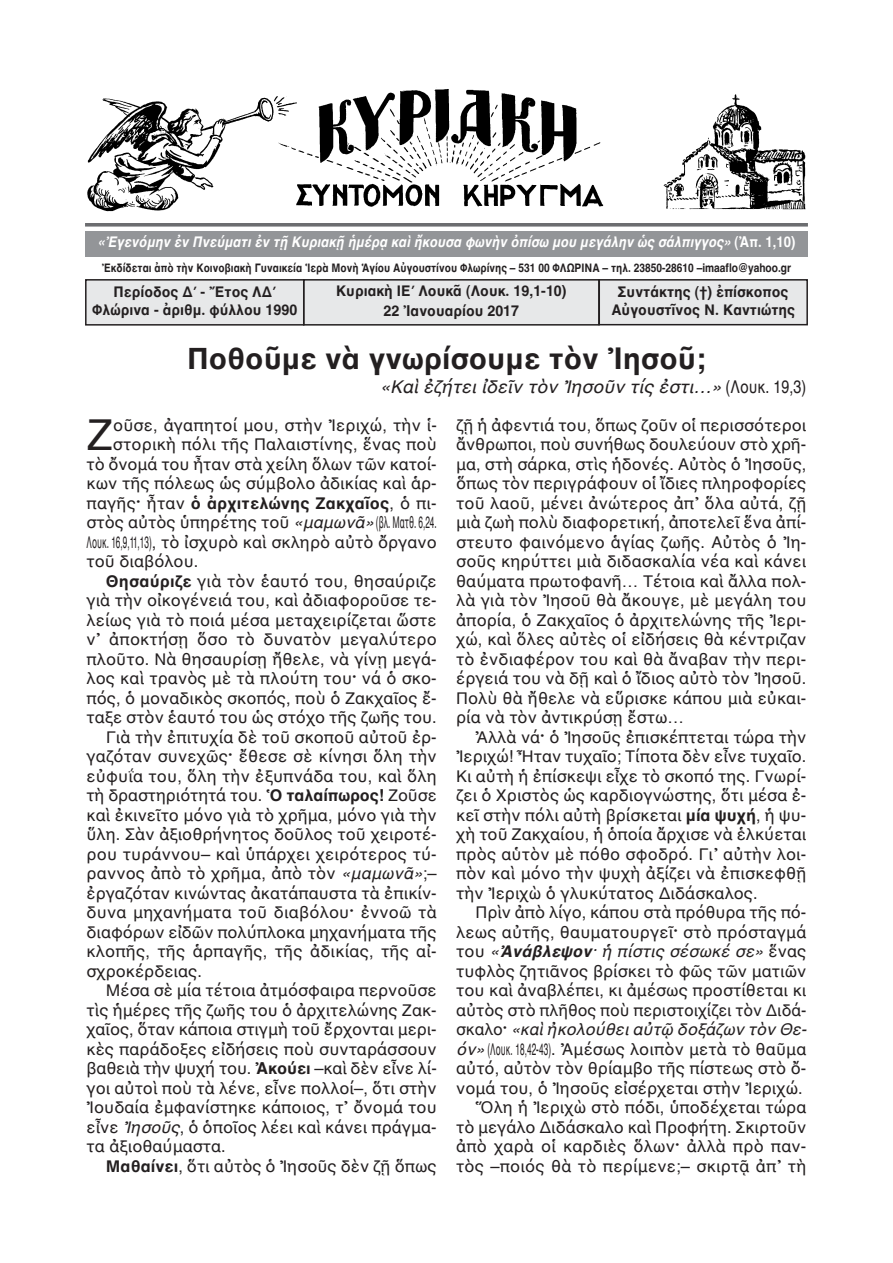
<style>
.page{position:relative;width:893px;height:1263px;background:#fff}
.page>*{position:absolute;margin:0;border:0;box-sizing:border-box;transform-origin:0 0}
.t1{font:43.5px "AL Helvetica";color:#231f20}
.t2{font:700 30px "AL Helvetica";color:#231f20}
.t3{font:italic 18px "AL Helvetica";color:#231f20}
.t4{font:16.5px/19.5px "AL Helvetica";color:#231f20;text-align:justify}
.t5{font:16.5px "AL Helvetica";color:#231f20;scale:.5 1}
.t6{font:700 16.5px "AL Helvetica";letter-spacing:.01em;color:#231f20}
.t7{font:700 15px/18px "AL Helvetica";color:#231f20;text-align:center;scale:.95 1}
.t8{font:italic 700 15px "AL Helvetica";color:#fff;scale:.88 1}
.t9{font:700 12px "AL Helvetica";color:#231f20;scale:.85 1}
.s1{font-style:normal}
.s2{font-weight:400}
.s3{font-style:italic}
.s4{font-weight:700}
.s5{font-weight:700;font-style:italic}
</style>
<div class="page">
<div style="left:304px;top:280px;width:295px;height:45px;background:#e7e8e9"></div>
<div style="left:303px;top:279px;width:297px;height:47px;border:2px solid #231f20"></div>
<div style="left:87px;top:281px;width:216px;height:43px;background:#e7e8e9"></div>
<div style="left:85px;top:279px;width:219px;height:47px;border:2px solid #231f20"></div>
<div style="left:600px;top:281px;width:206px;height:43px;background:#e7e8e9"></div>
<div style="left:598px;top:279px;width:210px;height:46px;border:2px solid #231f20"></div>
<svg style="left:85px;top:223px;width:723px;height:4px;background:#7b7c7f"></svg>
<div style="left:85px;top:231px;width:723px;height:25px;background:#939598"></div>
<img style="left:87px;top:89px;width:719px;height:123px">
<p class="t8" style="left:98px;top:233px;width:794px">«Ἐγενόμην ἐν Πνεύματι ἐν τῇ Κυριακῇ ἡμέρᾳ καὶ ἤκουσα φωνὴν ὀπίσω μου μεγάλην ὡς σάλπιγγος» <span class="s1">(Ἀπ. 1,10)</span></p>
<p class="t9" style="left:102px;top:261px;width:812px">Ἐκδίδεται ἀπὸ τὴν Κοινοβιακὴ Γυναικεία Ἱερὰ Μονὴ Ἁγίου Αὐγουστίνου Φλωρίνης – 531 00 ΦΛΩΡΙΝΑ – τηλ. 23850-28610 –imaaflo@yahoo.gr</p>
<p class="t7" style="left:92px;top:283px;width:217px">Περίοδος Δ΄ - Ἔτος ΛΔ΄<br>Φλώρινα - ἀριθμ. φύλλου 1990</p>
<p class="t7" style="left:611px;top:283px;width:195px">Συντάκτης (†) ἐπίσκοπος<br>Αὐγουστῖνος Ν. Καντιώτης</p>
<h2 class="t2" style="left:187px;top:340px;width:520px">Ποθοῦμε νὰ γνωρίσουμε τὸν Ἰησοῦ;</h2>
<p class="t3" style="left:380px;top:376px;width:428px">«Καὶ ἐζήτει ἰδεῖν τὸν Ἰησοῦν τίς ἐστι…» <span class="s1">(Λουκ. 19,3)</span></p>
<p class="t7" style="left:336px;top:281px;width:244px;line-height:19.5px">Κυριακὴ ΙΕ΄ Λουκᾶ (Λουκ. 19,1-10)<br>22 Ἰανουαρίου 2017</p>
<h1 class="t1" style="left:87px;top:409px;width:28px">Ζ</h1>
<p class="t4" style="left:113px;top:415px;width:325px">οῦσε, ἀγαπητοί μου, στὴν Ἰεριχώ, τὴν ἱ-</p>
<p class="t4" style="left:113px;top:434px;width:325px">στορικὴ πόλι τῆς Παλαιστίνης, ἕνας ποὺ</p>
<p class="t4" style="left:87px;top:454px;width:352px">τὸ ὄνομά του ἦταν στὰ χείλη ὅλων τῶν κατοί-</p>
<p class="t4" style="left:87px;top:473px;width:352px">κων τῆς πόλεως ὡς σύμβολο ἀδικίας καὶ ἁρ-</p>
<p class="t6" style="left:87px;top:493px;width:352px"><span class="s2">παγῆς</span>· <span class="s2">ἦταν</span> ὁ ἀρχιτελώνης Ζακχαῖος<span class="s2">, ὁ πι-</span></p>
<p class="t4" style="left:87px;top:512px;width:352px">στὸς αὐτὸς ὑπηρέτης τοῦ <span class="s3">«μαμωνᾶ»</span>(βλ. Ματθ. 6,24.</p>
<p class="t5" style="left:87px;top:532px;width:702px">Λουκ. 16,9,11,13), τὸ ἰσχυρὸ καὶ σκληρὸ αὐτὸ ὄργανο</p>
<p class="t4" style="left:87px;top:551px;width:113px">τοῦ διαβόλου.</p>
<p class="t4" style="left:106px;top:571px;width:332px"><span class="s4">Θησαύριζε</span> γιὰ τὸν ἑαυτό του, θησαύριζε</p>
<p class="t4" style="left:87px;top:590px;width:352px">γιὰ τὴν οἰκογένειά του, καὶ ἀδιαφοροῦσε τε-</p>
<p class="t4" style="left:87px;top:610px;width:352px">λείως γιὰ τὸ ποιά μέσα μεταχειρίζεται ὥστε</p>
<p class="t4" style="left:87px;top:629px;width:352px">ν᾽ ἀποκτήσῃ ὅσο τὸ δυνατὸν μεγαλύτερο</p>
<p class="t4" style="left:87px;top:649px;width:352px">πλοῦτο. Νὰ θησαυρίσῃ ἤθελε, νὰ γίνῃ μεγά-</p>
<p class="t4" style="left:87px;top:668px;width:352px">λος καὶ τρανὸς μὲ τὰ πλούτη του<span class="s4">·</span> νά ὁ σκο-</p>
<p class="t4" style="left:87px;top:688px;width:352px">πός, ὁ μοναδικὸς σκοπός, ποὺ ὁ Ζακχαῖος ἔ-</p>
<p class="t4" style="left:87px;top:707px;width:352px">ταξε στὸν ἑαυτό του ὡς στόχο τῆς ζωῆς του.</p>
<p class="t4" style="left:106px;top:727px;width:332px">Γιὰ τὴν ἐπιτυχία δὲ τοῦ σκοποῦ αὐτοῦ ἐρ-</p>
<p class="t4" style="left:87px;top:746px;width:352px">γαζόταν συνεχῶς<span class="s4">·</span> ἔθεσε σὲ κίνησι ὅλη τὴν</p>
<p class="t4" style="left:87px;top:766px;width:352px">εὐφυΐα του, ὅλη τὴν ἐξυπνάδα του, καὶ ὅλη</p>
<p class="t4" style="left:87px;top:785px;width:352px">τὴ δραστηριότητά του. <span class="s4">Ὁ ταλαίπωρος!</span> Ζοῦσε</p>
<p class="t4" style="left:87px;top:805px;width:352px">καὶ ἐκινεῖτο μόνο γιὰ τὸ χρῆμα, μόνο γιὰ τὴν</p>
<p class="t4" style="left:87px;top:824px;width:352px">ὕλη. Σὰν ἀξιοθρήνητος δοῦλος τοῦ χειροτέ-</p>
<p class="t4" style="left:87px;top:844px;width:352px">ρου τυράννου– καὶ ὑπάρχει χειρότερος τύ-</p>
<p class="t4" style="left:87px;top:863px;width:352px">ραννος ἀπὸ τὸ χρῆμα, ἀπὸ τὸν <span class="s3">«μαμωνᾶ»</span>;–</p>
<p class="t4" style="left:87px;top:883px;width:352px">ἐργαζόταν κινώντας ἀκατάπαυστα τὰ ἐπικίν-</p>
<p class="t4" style="left:87px;top:902px;width:352px">δυνα μηχανήματα τοῦ διαβόλου<span class="s4">·</span> ἐννοῶ τὰ</p>
<p class="t4" style="left:87px;top:922px;width:352px">διαφόρων εἰδῶν πολύπλοκα μηχανήματα τῆς</p>
<p class="t4" style="left:87px;top:941px;width:352px">κλοπῆς, τῆς ἁρπαγῆς, τῆς ἀδικίας, τῆς αἰ-</p>
<p class="t4" style="left:87px;top:961px;width:117px">σχροκέρδειας.</p>
<p class="t4" style="left:106px;top:980px;width:332px">Μέσα σὲ μία τέτοια ἀτμόσφαιρα περνοῦσε</p>
<p class="t4" style="left:87px;top:1000px;width:352px">τὶς ἡμέρες τῆς ζωῆς του ὁ ἀρχιτελώνης Ζακ-</p>
<p class="t4" style="left:87px;top:1019px;width:352px">χαῖος, ὅταν κάποια στιγμὴ τοῦ ἔρχονται μερι-</p>
<p class="t4" style="left:87px;top:1039px;width:352px">κὲς παράδοξες εἰδήσεις ποὺ συνταράσσουν</p>
<p class="t4" style="left:87px;top:1058px;width:352px">βαθειὰ τὴν ψυχή του. <span class="s4">Ἀκούει</span> –καὶ δὲν εἶνε λί-</p>
<p class="t4" style="left:87px;top:1078px;width:352px">γοι αὐτοὶ ποὺ τὰ λένε, εἶνε πολλοί–, ὅτι στὴν</p>
<p class="t4" style="left:87px;top:1097px;width:352px">Ἰουδαία ἐμφανίστηκε κάποιος, τ᾽ ὄνομά του</p>
<p class="t4" style="left:87px;top:1117px;width:352px">εἶνε <span class="s3">Ἰησοῦς</span>, ὁ ὁποῖος λέει καὶ κάνει πράγμα-</p>
<p class="t4" style="left:87px;top:1136px;width:141px">τα ἀξιοθαύμαστα.</p>
<p class="t4" style="left:106px;top:1156px;width:332px"><span class="s4">Μαθαίνει</span>, ὅτι αὐτὸς ὁ Ἰησοῦς δὲν ζῇ ὅπως</p>
<p class="t4" style="left:456px;top:415px;width:352px">ζῇ ἡ ἀφεντιά του, ὅπως ζοῦν οἱ περισσότεροι ἄνθρωποι, ποὺ συνήθως δουλεύουν στὸ χρῆ&shy;μα, στὴ σάρκα, στὶς ἡδονές. Αὐτὸς ὁ Ἰησοῦς, ὅπως τὸν περιγράφουν οἱ ἴδιες πληροφορίες τοῦ λαοῦ, μένει ἀνώτερος ἀπ᾽ ὅλα αὐτά, ζῇ μιὰ ζωὴ πολὺ διαφορετική, ἀποτελεῖ ἕνα ἀπί&shy;στευτο φαινόμενο ἁγίας ζωῆς. Αὐτὸς ὁ Ἰη&shy;σοῦς κηρύττει μιὰ διδασκαλία νέα καὶ κάνει θαύματα πρωτοφανῆ… Τέτοια καὶ ἄλλα πολ&shy;λὰ γιὰ τὸν Ἰησοῦ θὰ ἄκουγε, μὲ μεγάλη του ἀπορία, ὁ Ζακχαῖος ὁ ἀρχιτελώνης τῆς Ἰερι&shy;χώ, καὶ ὅλες αὐτὲς οἱ εἰδήσεις θὰ κέντριζαν τὸ ἐνδιαφέρον του καὶ θὰ ἄναβαν τὴν περι&shy;έργειά του νὰ δῇ καὶ ὁ ἴδιος αὐτὸ τὸν Ἰησοῦ.<br>Πολὺ θὰ ἤθελε νὰ εὕρισκε κάπου μιὰ εὐκαι&shy;ρία νὰ τὸν ἀντικρύσῃ ἔστω…</p>
<p class="t4" style="left:456px;top:727px;width:352px;text-indent:19px">Ἀλλὰ νά<span class="s4">·</span> ὁ Ἰησοῦς ἐπισκέπτεται τώρα τὴν Ἰεριχώ! Ἦταν τυχαῖο; Τίποτα δὲν εἶνε τυχαῖο.<br>Κι αὐτὴ ἡ ἐπίσκεψι εἶχε τὸ σκοπό της. Γνωρί&shy;ζει ὁ Χριστὸς ὡς καρδιογνώστης, ὅτι μέσα ἐ&shy;κεῖ στὴν πόλι αὐτὴ βρίσκεται <span class="s4">μία ψυχή</span>, ἡ ψυ&shy;χὴ τοῦ Ζακχαίου, ἡ ὁποία ἄρχισε νὰ ἑλκύεται πρὸς αὑτὸν μὲ πόθο σφοδρό. Γι᾽ αὐτὴν λοι&shy;πὸν καὶ μόνο τὴν ψυχὴ ἀξίζει νὰ ἐπισκεφθῇ τὴν Ἰεριχὼ ὁ γλυκύτατος Διδάσκαλος.</p>
<p class="t4" style="left:456px;top:902px;width:352px;text-align:right">Πρὶν ἀπὸ λίγο, κάπου στὰ πρόθυρα τῆς πό&shy;λεως αὐτῆς, θαυματουργεῖ<span class="s4">·</span> στὸ πρόσταγμά του <span class="s3">«</span><span class="s5">Ἀνάβλεψον</span><span class="s3">· ἡ πίστις σέσωκέ σε»</span> ἕνας τυφλὸς ζητιᾶνος βρίσκει τὸ φῶς τῶν ματιῶν του καὶ ἀναβλέπει, κι ἀμέσως προστίθεται κι αὐτὸς στὸ πλῆθος ποὺ περιστοιχίζει τὸν Διδά&shy;σκαλο<span class="s4">·</span> <span class="s3">«καὶ ἠκολούθει αὐτῷ δοξάζων τὸν Θε&shy;όν»</span> (Λουκ. 18,42-43). Ἀμέσως λοιπὸν μετὰ τὸ θαῦμα αὐτό, αὐτὸν τὸν θρίαμβο τῆς πίστεως στὸ ὄ&shy;νομά του, ὁ Ἰησοῦς εἰσέρχεται στὴν Ἰεριχώ.<br>Ὅλη ἡ Ἰεριχὼ στὸ πόδι, ὑποδέχεται τώρα τὸ μεγάλο Διδάσκαλο καὶ Προφήτη. Σκιρτοῦν ἀπὸ χαρὰ οἱ καρδιὲς ὅλων<span class="s4">·</span> ἀλλὰ πρὸ παν&shy;τὸς –ποιός θὰ τὸ περίμενε;– σκιρτᾷ ἀπ᾽ τὴ</p>
</div>
